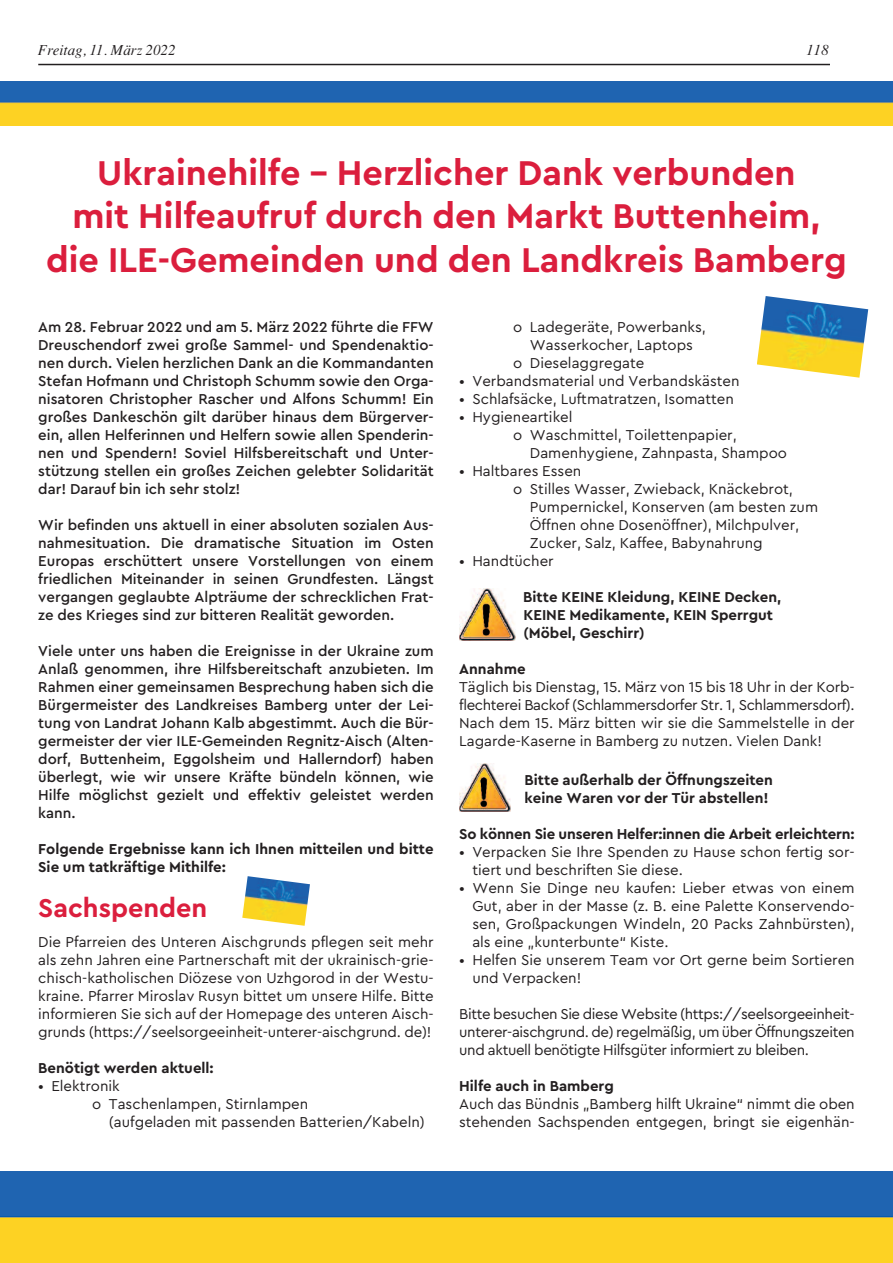
<style>
.page{position:relative;width:893px;height:1263px;background:#fff}
.page>*{position:absolute;margin:0;border:0;box-sizing:border-box;transform-origin:0 0}
.t1{font:700 36px/43.2px "Cera Pro";color:#db1e3d;text-align:center}
.t2{font:700 27px "Cera Pro";color:#db1e3d}
.t3{font:15px/18px "Cera Pro";color:#231f20;text-align:justify}
.t4{font:500 15px/18px "Cera Pro";color:#231f20;text-align:justify}
.t5{font:700 15px/18px "Cera Pro";color:#231f20}
.t6{font:italic 15px "Times";color:#231f20}
</style>
<div class="page">
<hr style="left:38px;top:64px;width:792px;height:1px;background:#231f20">
<img style="left:0;top:81px;width:505px;height:45px">
<img style="left:505px;top:81px;width:388px;height:45px">
<img style="left:119px;top:1172px;width:774px;height:91px">
<img style="left:0;top:1172px;width:119px;height:91px">
<img style="left:459px;top:588px;width:56px;height:52px">
<img style="left:459px;top:764px;width:51px;height:47px">
<img style="left:757px;top:296px;width:111px;height:82px">
<img style="left:242px;top:876px;width:68px;height:50px">
<p class="t6" style="left:38px;top:41px;width:139px">Freitag, 11. März 2022</p>
<p class="t6" style="left:806px;top:41px;width:24px">118</p>
<h1 class="t1" style="left:46px;top:152px;width:802px">Ukrainehilfe – Herzlicher Dank verbunden<br>mit Hilfeaufruf durch den Markt Buttenheim, die ILE-Gemeinden und den Landkreis Bamberg</h1>
<p class="t4" style="left:38px;top:318px;width:397px">Am 28. Februar 2022 und am 5. März 2022 führte die FFW Dreuschendorf zwei große Sammel- und Spendenaktio&shy;nen durch. Vielen herzlichen Dank an die Kommandanten Stefan Hofmann und Christoph Schumm sowie den Orga&shy;nisatoren Christopher Rascher und Alfons Schumm! Ein großes Dankeschön gilt darüber hinaus dem Bürgerver&shy;ein, allen Helferinnen und Helfern sowie allen Spenderin&shy;nen und Spendern! Soviel Hilfsbereitschaft und Unter&shy;stützung stellen ein großes Zeichen gelebter Solidarität dar! Darauf bin ich sehr stolz!</p>
<p class="t4" style="left:38px;top:516px;width:397px">Wir befinden uns aktuell in einer absoluten sozialen Aus&shy;nahmesituation. Die dramatische Situation im Osten Europas erschüttert unsere Vorstellungen von einem friedlichen Miteinander in seinen Grundfesten. Längst vergangen geglaubte Alpträume der schrecklichen Frat&shy;ze des Krieges sind zur bitteren Realität geworden.</p>
<p class="t4" style="left:38px;top:642px;width:397px">Viele unter uns haben die Ereignisse in der Ukraine zum Anlaß genommen, ihre Hilfsbereitschaft anzubieten. Im Rahmen einer gemeinsamen Besprechung haben sich die Bürgermeister des Landkreises Bamberg unter der Lei&shy;tung von Landrat Johann Kalb abgestimmt. Auch die Bür&shy;germeister der vier ILE-Gemeinden Regnitz-Aisch (Alten&shy;dorf, Buttenheim, Eggolsheim und Hallerndorf) haben überlegt, wie wir unsere Kräfte bündeln können, wie Hilfe möglichst gezielt und effektiv geleistet werden kann.</p>
<p class="t5" style="left:38px;top:840px;width:397px">Folgende Ergebnisse kann ich Ihnen mitteilen und bitte<br>Sie um tatkräftige Mithilfe:</p>
<h2 class="t2" style="left:38px;top:895px;width:171px">Sachspenden</h2>
<p class="t3" style="left:38px;top:933px;width:397px">Die Pfarreien des Unteren Aischgrunds pflegen seit mehr als zehn Jahren eine Partnerschaft mit der ukrainisch-grie&shy;chisch-katholischen Diözese von Uzhgorod in der Westu&shy;kraine. Pfarrer Miroslav Rusyn bittet um unsere Hilfe. Bitte informieren Sie sich auf der Homepage des unteren Aisch&shy;grunds (https://seelsorgeeinheit-unterer-aischgrund. de)!</p>
<p class="t5" style="left:38px;top:1059px;width:177px">Benötigt werden aktuell:</p>
<p class="t3" style="left:38px;top:1077px;width:83px">• Elektronik</p>
<p class="t3" style="left:92px;top:1095px;width:218px">o Taschenlampen, Stirnlampen</p>
<p class="t3" style="left:109px;top:1113px;width:317px">(aufgeladen mit passenden Batterien/Kabeln)</p>
<p class="t3" style="left:513px;top:318px;width:194px">o Ladegeräte, Powerbanks,</p>
<p class="t3" style="left:530px;top:336px;width:165px">Wasserkocher, Laptops</p>
<p class="t3" style="left:513px;top:354px;width:133px">o Dieselaggregate</p>
<p class="t3" style="left:459px;top:372px;width:282px">• Verbandsmaterial und Verbandskästen</p>
<p class="t3" style="left:459px;top:390px;width:276px">• Schlafsäcke, Luftmatratzen, Isomatten</p>
<p class="t3" style="left:459px;top:408px;width:115px">• Hygieneartikel</p>
<p class="t3" style="left:513px;top:426px;width:225px">o Waschmittel, Toilettenpapier,</p>
<p class="t3" style="left:530px;top:444px;width:259px">Damenhygiene, Zahnpasta, Shampoo</p>
<p class="t3" style="left:459px;top:462px;width:124px">• Haltbares Essen</p>
<p class="t3" style="left:513px;top:480px;width:281px">o Stilles Wasser, Zwieback, Knäckebrot,</p>
<p class="t3" style="left:530px;top:498px;width:290px">Pumpernickel, Konserven (am besten zum</p>
<p class="t3" style="left:530px;top:516px;width:271px">Öffnen ohne Dosenöffner), Milchpulver,</p>
<p class="t3" style="left:530px;top:534px;width:234px">Zucker, Salz, Kaffee, Babynahrung</p>
<p class="t3" style="left:459px;top:552px;width:96px">• Handtücher</p>
<p class="t5" style="left:523px;top:588px;width:260px">Bitte KEINE Kleidung, KEINE Decken,<br>KEINE Medikamente, KEIN Sperrgut (Möbel, Geschirr)</p>
<p class="t5" style="left:459px;top:660px;width:68px">Annahme</p>
<p class="t3" style="left:459px;top:678px;width:397px">Täglich bis Dienstag, 15. März von 15 bis 18 Uhr in der Korb&shy;flechterei Backof (Schlammersdorfer Str. 1, Schlammersdorf).<br>Nach dem 15. März bitten wir sie die Sammelstelle in der Lagarde-Kaserne in Bamberg zu nutzen. Vielen Dank!</p>
<p class="t5" style="left:524px;top:771px;width:250px">Bitte außerhalb der Öffnungszeiten keine Waren vor der Tür abstellen!</p>
<p class="t5" style="left:459px;top:825px;width:397px">So können Sie unseren Helfer:innen die Arbeit erleichtern:</p>
<p class="t3" style="left:472px;top:843px;width:384px;text-indent:-13px">• Verpacken Sie Ihre Spenden zu Hause schon fertig sor&shy;tiert und beschriften Sie diese.</p>
<p class="t3" style="left:472px;top:879px;width:384px;text-indent:-13px">• Wenn Sie Dinge neu kaufen: Lieber etwas von einem Gut, aber in der Masse (z. B. eine Palette Konservendo&shy;sen, Großpackungen Windeln, 20 Packs Zahnbürsten), als eine „kunterbunte“ Kiste.</p>
<p class="t3" style="left:472px;top:951px;width:384px;text-indent:-13px">• Helfen Sie unserem Team vor Ort gerne beim Sortieren und Verpacken!</p>
<p class="t3" style="left:459px;top:1005px;width:397px">Bitte besuchen Sie diese Website (https://seelsorgeeinheit&shy;unterer-aischgrund. de) regelmäßig, um über Öffnungszeiten und aktuell benötigte Hilfsgüter informiert zu bleiben.</p>
<p class="t5" style="left:459px;top:1077px;width:156px">Hilfe auch in Bamberg</p>
<p class="t3" style="left:459px;top:1095px;width:397px">Auch das Bündnis „Bamberg hilft Ukraine“ nimmt die oben stehenden Sachspenden entgegen, bringt sie eigenhän-</p>
</div>
